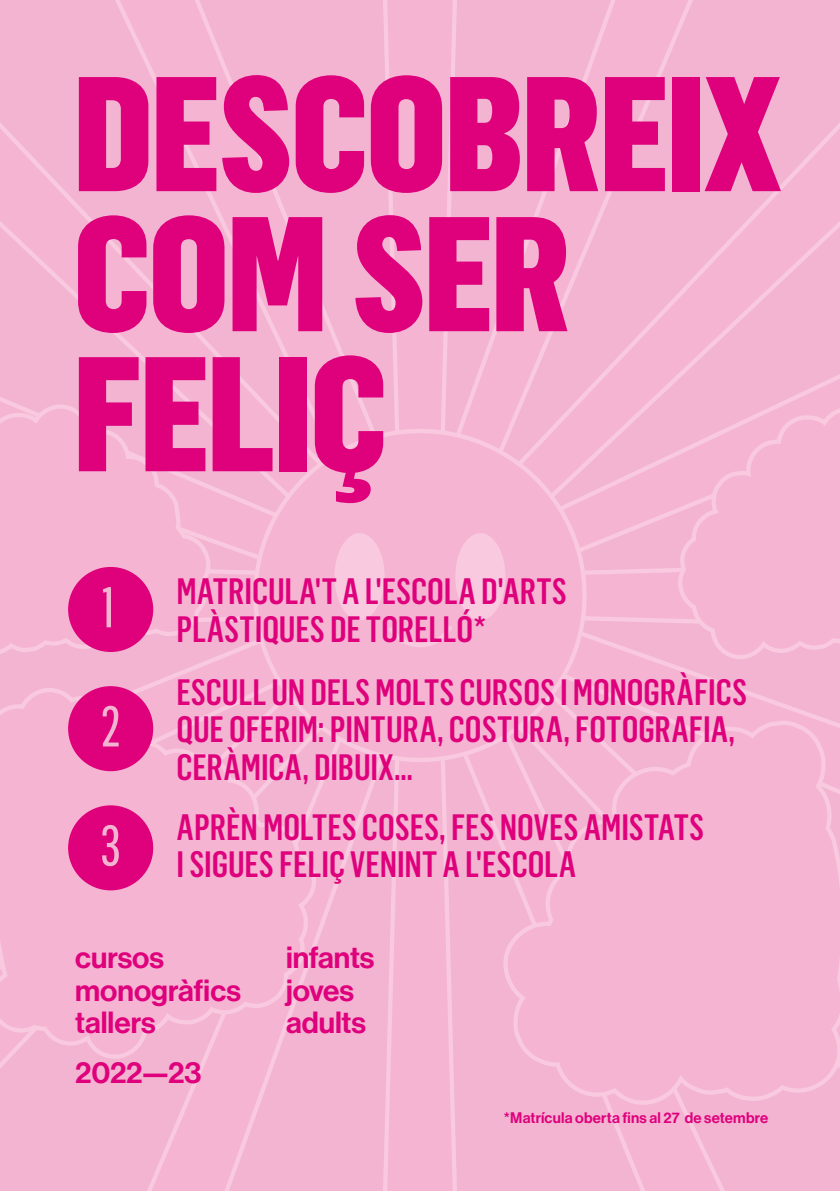
<style>
.page{position:relative;width:840px;height:1191px;background:#fff}
.page>*{position:absolute;margin:0;border:0;box-sizing:border-box;transform-origin:0 0}
.t1{font:900 160px/140px "Flama Condensed";letter-spacing:-.015em;color:#df007c}
.t2{font:56.2px/119.2px "Flama Condensed Basic";color:#f2b4d1;text-align:justify}
.t3{font:500 36px/37.6px "Flama Condensed";color:#df007c}
.t4{font:30px/32.4px "Neue Haas Display Mediu";color:#df007c}
.t5{font:15px "Neue Haas Display Mediu";letter-spacing:.015em;color:#df007c}
</style>
<div class="page">
<div style="left:0;top:0;width:839px;height:1191px;background:#f2b4d1"></div>
<div style="left:253px;top:429px;width:333px;height:333px;background:#f5b5d2"></div>
<div style="left:502px;top:720px;width:337px;height:384px;background:#f5b5d2"></div>
<div style="left:0;top:688px;width:316px;height:370px;background:#f5b5d2"></div>
<svg style="left:677px;top:407px;width:162px;height:252px;background:#f4b6d2"></svg>
<div style="left:0;top:404px;width:211px;height:258px;background:#f5b5d2"></div>
<div style="left:334px;top:533px;width:50px;height:87px;background:#f8c9df;border-radius:50%"></div>
<div style="left:455px;top:533px;width:50px;height:87px;background:#f8c9df;border-radius:50%"></div>
<svg style="left:388px;top:625px;width:64px;height:22px"></svg>
<div style="left:68px;top:567px;width:85px;height:85px;background:#df007c;border-radius:50%"></div>
<div style="left:68px;top:686px;width:85px;height:85px;background:#df007c;border-radius:50%"></div>
<div style="left:68px;top:805px;width:85px;height:85px;background:#df007c;border-radius:50%"></div>
<h1 class="t1" style="left:73px;top:59px;width:708px">DESCOBREIX<br>COM SER<br>FELIÇ</h1>
<h2 class="t2" style="left:100px;top:546px;width:22px">1<br>2<br>3</h2>
<p class="t3" style="left:176px;top:571px;width:391px">MATRICULA'T A L'ESCOLA D'ARTS<br>PLÀSTIQUES DE TORELLÓ*</p>
<p class="t3" style="left:176px;top:672px;width:571px">ESCULL UN DELS MOLTS CURSOS I MONOGRÀFICS<br>QUE OFERIM: PINTURA, COSTURA, FOTOGRAFIA,<br>CERÀMICA, DIBUIX…</p>
<p class="t3" style="left:176px;top:807px;width:529px">APRÈN MOLTES COSES, FES NOVES AMISTATS<br>I SIGUES FELIÇ VENINT A L'ESCOLA</p>
<p class="t4" style="left:75px;top:942px;width:167px">cursos monogràfics tallers</p>
<p class="t4" style="left:286px;top:942px;width:90px">infants joves adults</p>
<p class="t4" style="left:75px;top:1057px;width:128px">2022—23</p>
<p class="t5" style="left:503px;top:1109px;width:266px">*Matrícula oberta fins al 27 de setembre</p>
</div>
